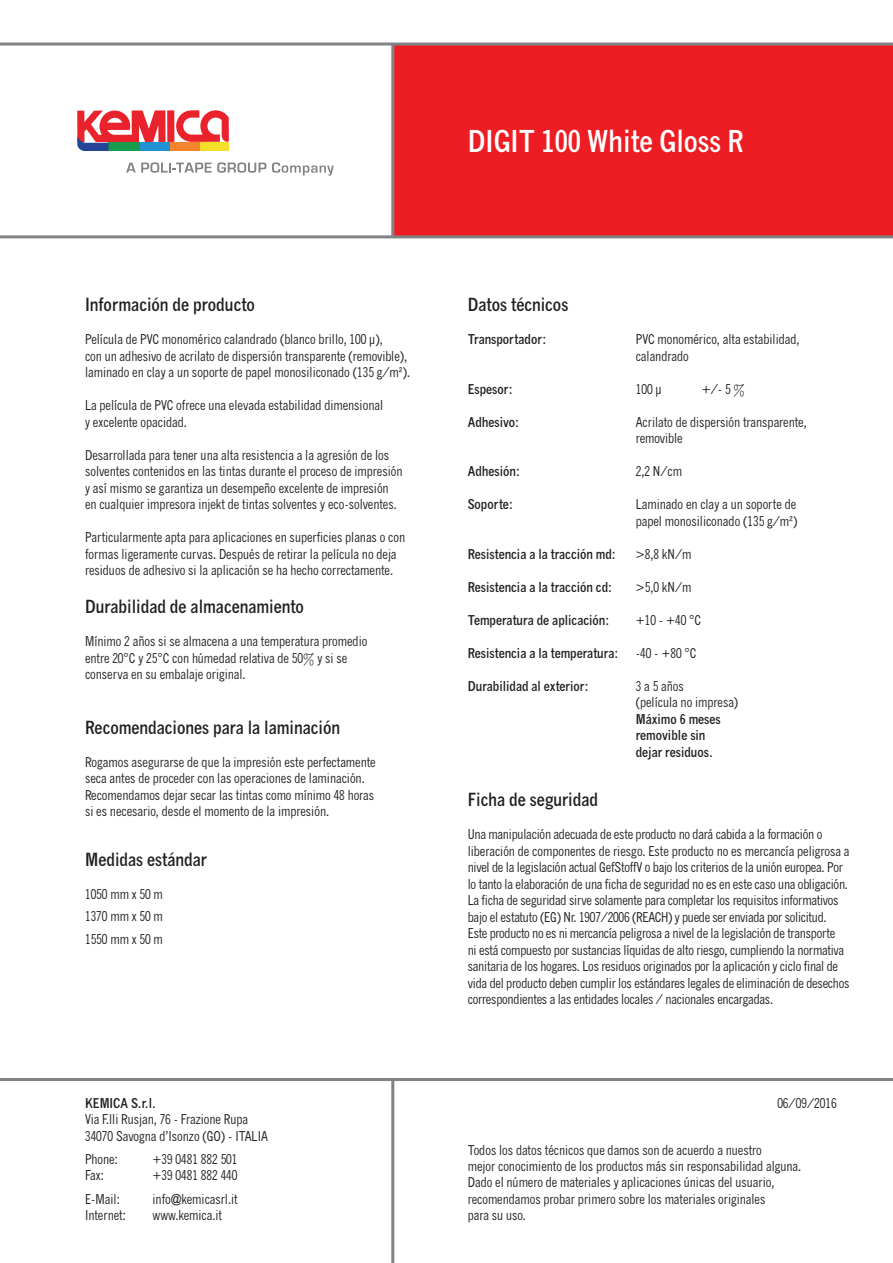
<style>
.page{position:relative;width:893px;height:1263px;background:#fff}
.page>*{position:absolute;margin:0;border:0;box-sizing:border-box;transform-origin:0 0}
.t1{font:700 condensed 30px "News Gothic MT Pro";color:#fff}
.t2{font:700 condensed 18px "News Gothic MT Pro";color:#231f20}
.t3{font:condensed 13.5px/16.5px "News Gothic MT Pro";color:#231f20}
.t4{font:700 condensed 13.5px/16.5px "News Gothic MT Pro";color:#231f20}
</style>
<div class="page">
<div style="left:393px;top:44px;width:500px;height:193px;background:#ee1d23"></div>
<hr style="left:0;top:235px;width:893px;height:3px;background:#808285">
<hr style="left:0;top:43px;width:893px;height:3px;background:#808285">
<hr style="left:391px;top:44px;width:3px;height:193px;background:#808285">
<hr style="left:0;top:1078px;width:893px;height:3px;background:#808285">
<hr style="left:391px;top:1079px;width:3px;height:184px;background:#808285">
<svg style="left:77px;top:110px;width:152px;height:41px"></svg>
<svg style="left:126px;top:162px;width:140px;height:11px"></svg>
<svg style="left:272px;top:162px;width:62px;height:14px"></svg>
<h2 class="t2" style="left:85px;top:293px;width:171px">Información de producto</h2>
<p class="t3" style="left:85px;top:331px;width:327px">Película de PVC monomérico calandrado (blanco brillo, 100 μ),<br>con un adhesivo de acrilato de dispersión transparente (removible), laminado en clay a un soporte de papel monosiliconado (135 g/m²).</p>
<p class="t3" style="left:85px;top:397px;width:300px">La película de PVC ofrece una elevada estabilidad dimensional y excelente opacidad.</p>
<p class="t3" style="left:85px;top:446px;width:319px">Desarrollada para tener una alta resistencia a la agresión de los solventes contenidos en las tintas durante el proceso de impresión y así mismo se garantiza un desempeño excelente de impresión en cualquier impresora injekt de tintas solventes y eco-solventes.</p>
<p class="t3" style="left:85px;top:529px;width:322px">Particularmente apta para aplicaciones en superficies planas o con formas ligeramente curvas. Después de retirar la película no deja residuos de adhesivo si la aplicación se ha hecho correctamente.</p>
<h2 class="t2" style="left:85px;top:596px;width:221px">Durabilidad de almacenamiento</h2>
<p class="t3" style="left:85px;top:633px;width:284px">Mínimo 2 años si se almacena a una temperatura promedio entre 20°C y 25°C con húmedad relativa de 50% y si se conserva en su embalaje original.</p>
<h2 class="t2" style="left:85px;top:716px;width:257px">Recomendaciones para la laminación</h2>
<p class="t3" style="left:85px;top:754px;width:292px">Rogamos asegurarse de que la impresión este perfectamente seca antes de proceder con las operaciones de laminación.<br>Recomendamos dejar secar las tintas como mínimo 48 horas si es necesario, desde el momento de la impresión.</p>
<h2 class="t2" style="left:85px;top:848px;width:123px">Medidas estándar</h2>
<p class="t3" style="left:85px;top:883px;width:79px;line-height:22.5px;text-align:justify">1050 mm x 50 m 1370 mm x 50 m 1550 mm x 50 m</p>
<p class="t4" style="left:85px;top:1095px;width:72px">KEMICA S.r.l.</p>
<p class="t3" style="left:85px;top:1111px;width:184px">Via F.lli Rusjan, 76 - Frazione Rupa<br>34070 Savogna d’Isonzo (GO) - ITALIA</p>
<p class="t3" style="left:85px;top:1151px;width:34px">Phone:</p>
<p class="t3" style="left:153px;top:1151px;width:87px">+39 0481 882 501</p>
<p class="t3" style="left:85px;top:1167px;width:20px">Fax:</p>
<p class="t3" style="left:153px;top:1167px;width:87px">+39 0481 882 440</p>
<p class="t3" style="left:85px;top:1190px;width:36px">E-Mail:</p>
<p class="t3" style="left:153px;top:1190px;width:87px">info@kemicasrl.it</p>
<p class="t3" style="left:85px;top:1207px;width:42px">Internet:</p>
<p class="t3" style="left:153px;top:1207px;width:71px">www.kemica.it</p>
<h1 class="t1" style="left:468px;top:122px;width:278px">DIGIT 100 White Gloss R</h1>
<h2 class="t2" style="left:468px;top:293px;width:102px">Datos técnicos</h2>
<p class="t4" style="left:468px;top:331px;width:80px">Transportador:</p>
<p class="t3" style="left:636px;top:331px;width:165px">PVC monomérico, alta estabilidad, calandrado</p>
<p class="t4" style="left:468px;top:380px;width:46px">Espesor:</p>
<p class="t3" style="left:636px;top:380px;width:27px">100 μ</p>
<p class="t3" style="left:702px;top:380px;width:45px">+/- 5 %</p>
<p class="t4" style="left:468px;top:413px;width:53px">Adhesivo:</p>
<p class="t3" style="left:636px;top:413px;width:173px">Acrilato de dispersión transparente, removible</p>
<p class="t4" style="left:468px;top:463px;width:54px">Adhesión:</p>
<p class="t3" style="left:636px;top:463px;width:48px">2,2 N/cm</p>
<p class="t4" style="left:468px;top:496px;width:47px">Soporte:</p>
<p class="t3" style="left:636px;top:496px;width:163px">Laminado en clay a un soporte de papel monosiliconado (135 g/m²)</p>
<p class="t4" style="left:468px;top:545px;width:149px">Resistencia a la tracción md:</p>
<p class="t3" style="left:636px;top:545px;width:57px">&gt;8,8 kN/m</p>
<p class="t4" style="left:468px;top:578px;width:146px">Resistencia a la tracción cd:</p>
<p class="t3" style="left:636px;top:578px;width:57px">&gt;5,0 kN/m</p>
<p class="t4" style="left:468px;top:611px;width:143px">Temperatura de aplicación:</p>
<p class="t3" style="left:636px;top:611px;width:67px">+10 - +40 °C</p>
<p class="t4" style="left:468px;top:644px;width:152px">Resistencia a la temperatura:</p>
<p class="t3" style="left:636px;top:644px;width:62px">-40 - +80 °C</p>
<p class="t4" style="left:468px;top:677px;width:122px">Durabilidad al exterior:</p>
<p class="t3" style="left:636px;top:677px;width:104px">3 a 5 años<br>(película no impresa)</p>
<p class="t4" style="left:636px;top:710px;width:86px">Máximo 6 meses removible sin dejar residuos.</p>
<h2 class="t2" style="left:468px;top:788px;width:132px">Ficha de seguridad</h2>
<p class="t3" style="left:468px;top:826px;width:383px">Una manipulación adecuada de este producto no dará cabida a la formación o liberación de componentes de riesgo. Este producto no es mercancía peligrosa a nivel de la legislación actual GefStoffV o bajo los criterios de la unión europea. Por lo tanto la elaboración de una ficha de seguridad no es en este caso una obligación.<br>La ficha de seguridad sirve solamente para completar los requisitos informativos bajo el estatuto (EG) Nr. 1907/2006 (REACH) y puede ser enviada por solicitud.<br>Este producto no es ni mercancía peligrosa a nivel de la legislación de transporte<br>ni está compuesto por sustancias líquidas de alto riesgo, cumpliendo la normativa sanitaria de los hogares. Los residuos originados por la aplicación y ciclo final de vida del producto deben cumplir los estándares legales de eliminación de desechos correspondientes a las entidades locales / nacionales encargadas.</p>
<p class="t3" style="left:777px;top:1095px;width:61px">06/09/2016</p>
<p class="t3" style="left:468px;top:1142px;width:335px">Todos los datos técnicos que damos son de acuerdo a nuestro<br>mejor conocimiento de los productos más sin responsabilidad alguna.<br>Dado el número de materiales y aplicaciones únicas del usuario, recomendamos probar primero sobre los materiales originales<br>para su uso.</p>
</div>
